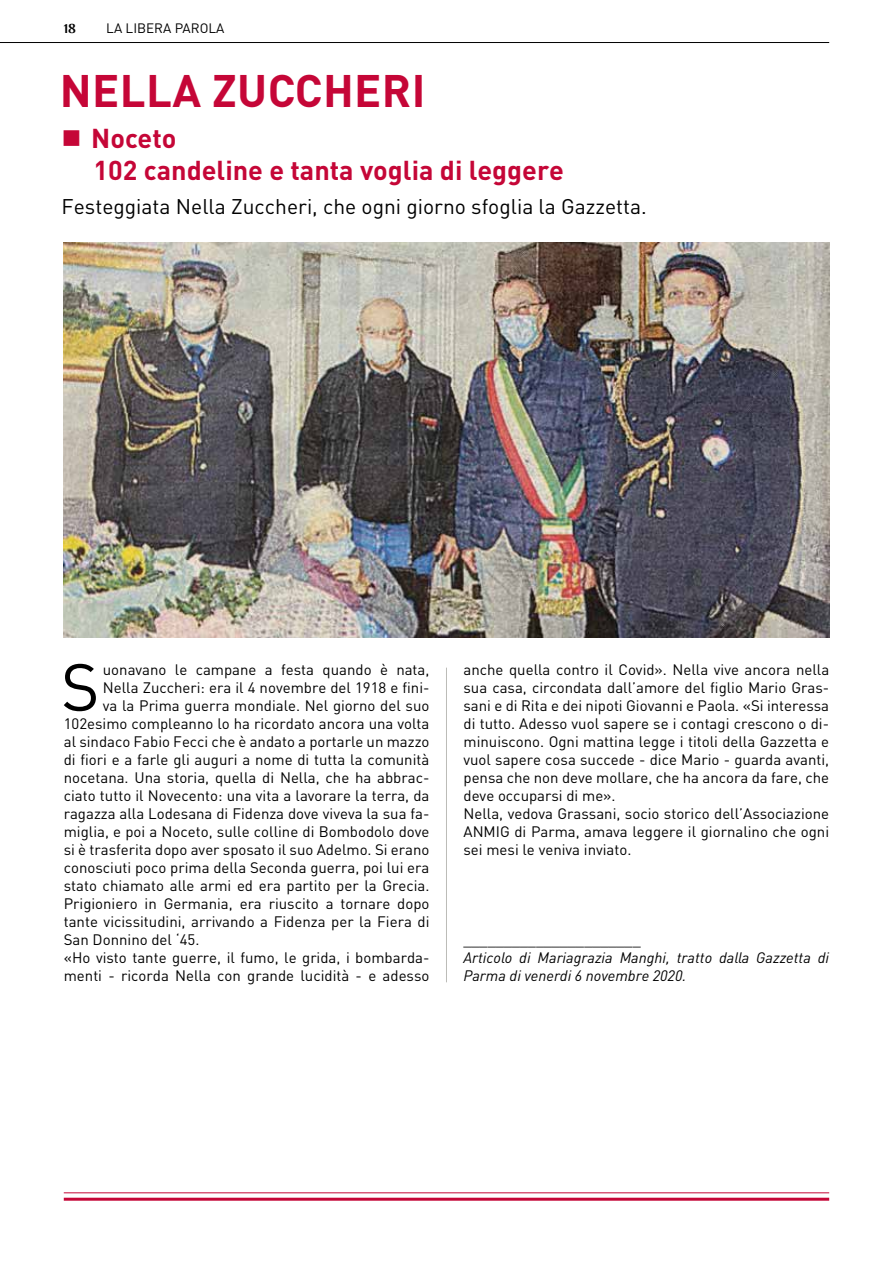
<style>
.page{position:relative;width:893px;height:1263px;background:#fff}
.page>*{position:absolute;margin:0;border:0;box-sizing:border-box;transform-origin:0 0}
.t1{font:65.55px "DINOT";color:#000}
.t2{font:700 45px "DINOT";letter-spacing:.01em;color:#c50637}
.t3{font:700 27px/32.4px "DINOT";color:#c50637}
.t4{font:21px "DINOT";color:#000}
.t5{font:15px/18px "DINOT";color:#000}
.t6{font:italic 15px/18px "DINOT";color:#000}
.t7{font:13.5px "DINOT";color:#000}
.t8{font:700 13.5px "Philosopher";color:#000}
</style>
<div class="page">
<hr style="left:0;top:42px;width:829px;height:1px;background:#000">
<img style="left:64px;top:242px;width:765px;height:396px">
<hr style="left:64px;top:1198px;width:765px;height:3px;background:#c50637">
<hr style="left:64px;top:1192px;width:765px;height:1px;background:#c50637">
<hr style="left:446px;top:668px;width:1px;height:314px;background:#bcbcb8">
<p class="t8" style="left:64px;top:21px;width:14px">18</p>
<p class="t7" style="left:106px;top:19px;width:120px">LA LIBERA PAROLA</p>
<h2 class="t2" style="left:60px;top:60px;width:367px">NELLA ZUCCHERI</h2>
<h3 class="t3" style="left:94px;top:121px;width:472px;text-indent:-32px">■ Noceto<br>102 candeline e tanta voglia di leggere</h3>
<h3 class="t4" style="left:62px;top:192px;width:587px">Festeggiata Nella Zuccheri, che ogni giorno sfoglia la Gazzetta.</h3>
<h1 class="t1" style="left:61px;top:643px;width:40px">S</h1>
<p class="t5" style="left:103px;top:660px;width:328px">uonavano le campane a festa quando è nata,</p>
<p class="t5" style="left:103px;top:678px;width:328px">Nella Zuccheri: era il 4 novembre del 1918 e fini-</p>
<p class="t5" style="left:103px;top:696px;width:328px">va la Prima guerra mondiale. Nel giorno del suo</p>
<p class="t5" style="left:64px;top:714px;width:367px">102esimo compleanno lo ha ricordato ancora una volta</p>
<p class="t5" style="left:64px;top:732px;width:367px">al sindaco Fabio Fecci che è andato a portarle un mazzo</p>
<p class="t5" style="left:64px;top:750px;width:367px">di fiori e a farle gli auguri a nome di tutta la comunità</p>
<p class="t5" style="left:64px;top:768px;width:367px">nocetana. Una storia, quella di Nella, che ha abbrac-</p>
<p class="t5" style="left:64px;top:786px;width:367px">ciato tutto il Novecento: una vita a lavorare la terra, da</p>
<p class="t5" style="left:64px;top:804px;width:367px">ragazza alla Lodesana di Fidenza dove viveva la sua fa-</p>
<p class="t5" style="left:64px;top:822px;width:367px">miglia, e poi a Noceto, sulle colline di Bombodolo dove</p>
<p class="t5" style="left:64px;top:840px;width:367px">si è trasferita dopo aver sposato il suo Adelmo. Si erano</p>
<p class="t5" style="left:64px;top:858px;width:367px">conosciuti poco prima della Seconda guerra, poi lui era</p>
<p class="t5" style="left:64px;top:876px;width:367px">stato chiamato alle armi ed era partito per la Grecia.</p>
<p class="t5" style="left:64px;top:894px;width:367px">Prigioniero in Germania, era riuscito a tornare dopo</p>
<p class="t5" style="left:64px;top:912px;width:367px">tante vicissitudini, arrivando a Fidenza per la Fiera di</p>
<p class="t5" style="left:64px;top:930px;width:137px">San Donnino del ‘45.</p>
<p class="t5" style="left:64px;top:948px;width:367px">«Ho visto tante guerre, il fumo, le grida, i bombarda-</p>
<p class="t5" style="left:64px;top:966px;width:367px">menti - ricorda Nella con grande lucidità - e adesso</p>
<p class="t5" style="left:463px;top:660px;width:367px">anche quella contro il Covid». Nella vive ancora nella sua casa, circondata dall’amore del figlio Mario Gras&shy;sani e di Rita e dei nipoti Giovanni e Paola. «Si interessa di tutto. Adesso vuol sapere se i contagi crescono o di&shy;minuiscono. Ogni mattina legge i titoli della Gazzetta e vuol sapere cosa succede - dice Mario - guarda avanti, pensa che non deve mollare, che ha ancora da fare, che deve occuparsi di me».<br>Nella, vedova Grassani, socio storico dell’Associazione ANMIG di Parma, amava leggere il giornalino che ogni sei mesi le veniva inviato.</p>
<p class="t5" style="left:463px;top:930px;width:179px">______________________</p>
<p class="t6" style="left:463px;top:948px;width:367px">Articolo di Mariagrazia Manghi, tratto dalla Gazzetta di<br>Parma di venerdi 6 novembre 2020.</p>
</div>
